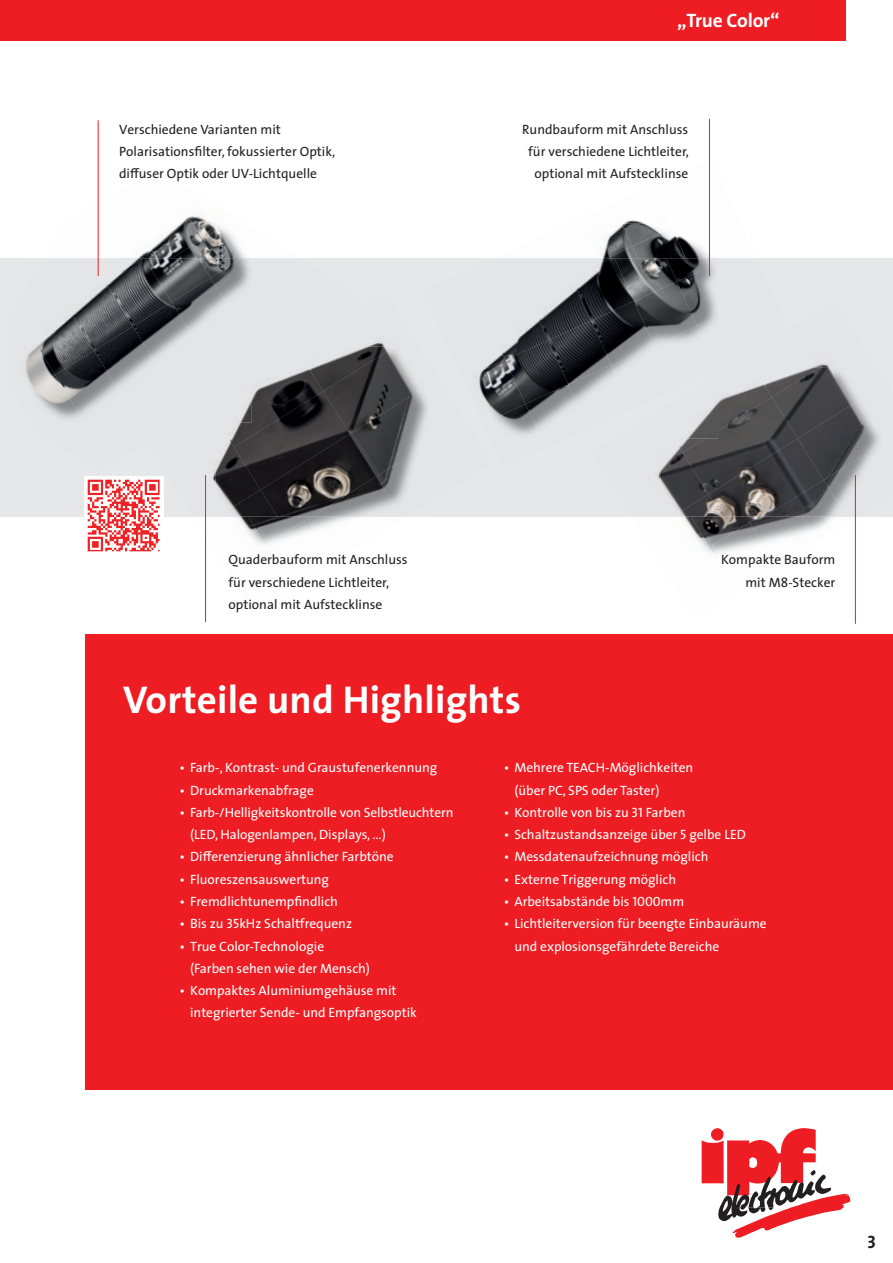
<style>
.page{position:relative;width:893px;height:1263px;background:#fff}
.page>*{position:absolute;margin:0;border:0;box-sizing:border-box;transform-origin:0 0}
.t1{font:700 39px "The Sans";letter-spacing:.005em;color:#fff}
.t2{font:700 19.5px "The Sans";letter-spacing:-.01em;color:#fff}
.t3{font:18px "The Sans Bold Caps";color:#231f20}
.t4{font:13.5px/22.2px "The Sans";letter-spacing:-.005em;color:#fff}
.t5{font:13.5px/22.4px "The Sans";color:#231f20}
.s1{font-family:"The Sans Caps"}
</style>
<div class="page">
<svg style="left:702px;top:1128px;width:149px;height:110px"></svg>
<div style="left:0;top:0;width:846px;height:40px;background:#ee1d23"></div>
<div style="left:85px;top:634px;width:808px;height:455px;background:#ee1d23"></div>
<div style="left:0;top:258px;width:893px;height:259px;background:#e6e7e9"></div>
<div style="left:84px;top:476px;width:79px;height:79px;background:linear-gradient(to right,#fff,#fff)"></div>
<svg style="left:88px;top:480px;width:72px;height:71px"></svg>
<img style="left:627px;top:160px;width:82px;height:64px">
<img style="left:657px;top:192px;width:52px;height:32px">
<img style="left:686px;top:224px;width:23px;height:34px">
<img style="left:479px;top:373px;width:2px;height:19px">
<img style="left:632px;top:224px;width:22px;height:4px">
<img style="left:600px;top:224px;width:32px;height:34px">
<img style="left:632px;top:228px;width:54px;height:30px">
<img style="left:606px;top:246px;width:32px;height:12px">
<img style="left:677px;top:258px;width:35px;height:5px">
<img style="left:634px;top:258px;width:43px;height:24px">
<img style="left:591px;top:258px;width:43px;height:43px">
<img style="left:548px;top:277px;width:43px;height:44px">
<img style="left:517px;top:313px;width:31px;height:27px">
<img style="left:495px;top:348px;width:10px;height:12px">
<img style="left:677px;top:263px;width:40px;height:53px">
<img style="left:634px;top:282px;width:63px;height:44px">
<img style="left:591px;top:301px;width:63px;height:44px">
<img style="left:548px;top:321px;width:63px;height:44px">
<img style="left:505px;top:340px;width:63px;height:44px">
<img style="left:481px;top:360px;width:45px;height:44px">
<img style="left:697px;top:316px;width:19px;height:10px">
<img style="left:654px;top:326px;width:56px;height:18px">
<img style="left:611px;top:345px;width:41px;height:20px">
<img style="left:568px;top:365px;width:57px;height:28px">
<img style="left:525px;top:384px;width:64px;height:43px">
<img style="left:487px;top:404px;width:54px;height:31px">
<img style="left:367px;top:339px;width:18px;height:8px">
<img style="left:487px;top:420px;width:5px;height:15px">
<img style="left:206px;top:517px;width:1px;height:95px">
<img style="left:147px;top:476px;width:17px;height:9px">
<img style="left:206px;top:468px;width:9px;height:48px">
<img style="left:268px;top:517px;width:36px;height:4px">
<img style="left:237px;top:517px;width:31px;height:28px">
<img style="left:304px;top:517px;width:50px;height:11px">
<img style="left:266px;top:521px;width:55px;height:24px">
<img style="left:256px;top:363px;width:67px;height:28px">
<img style="left:215px;top:432px;width:19px;height:58px">
<img style="left:323px;top:347px;width:93px;height:44px">
<img style="left:234px;top:391px;width:116px;height:99px">
<img style="left:350px;top:384px;width:77px;height:59px">
<img style="left:260px;top:434px;width:116px;height:83px">
<img style="left:219px;top:490px;width:58px;height:27px">
<img style="left:376px;top:443px;width:42px;height:53px">
<img style="left:312px;top:476px;width:90px;height:41px">
<img style="left:234px;top:400px;width:18px;height:22px">
<img style="left:97px;top:197px;width:1px;height:23px">
<img style="left:184px;top:211px;width:23px;height:9px">
<img style="left:256px;top:363px;width:44px;height:14px">
<img style="left:25px;top:358px;width:2px;height:17px">
<img style="left:97px;top:220px;width:1px;height:34px">
<img style="left:158px;top:220px;width:88px;height:38px">
<img style="left:138px;top:243px;width:20px;height:15px">
<img style="left:172px;top:239px;width:42px;height:19px">
<img style="left:97px;top:258px;width:1px;height:18px">
<img style="left:172px;top:258px;width:38px;height:20px">
<img style="left:110px;top:258px;width:62px;height:44px">
<img style="left:83px;top:282px;width:50px;height:44px">
<img style="left:55px;top:306px;width:39px;height:45px">
<img style="left:27px;top:330px;width:28px;height:45px">
<img style="left:210px;top:258px;width:40px;height:34px">
<img style="left:171px;top:278px;width:67px;height:44px">
<img style="left:133px;top:302px;width:66px;height:44px">
<img style="left:94px;top:326px;width:67px;height:45px">
<img style="left:55px;top:351px;width:67px;height:44px">
<img style="left:27px;top:375px;width:56px;height:44px">
<img style="left:160px;top:346px;width:11px;height:25px">
<img style="left:234px;top:391px;width:18px;height:9px">
<img style="left:811px;top:363px;width:19px;height:5px">
<img style="left:655px;top:453px;width:110px;height:64px">
<img style="left:716px;top:517px;width:34px;height:5px">
<img style="left:683px;top:517px;width:33px;height:36px">
<img style="left:750px;top:517px;width:105px;height:40px">
<img style="left:710px;top:522px;width:61px;height:35px">
<img style="left:675px;top:381px;width:97px;height:72px">
<img style="left:772px;top:368px;width:78px;height:29px">
<img style="left:683px;top:397px;width:114px;height:97px">
<img style="left:797px;top:386px;width:82px;height:94px">
<img style="left:672px;top:494px;width:51px;height:23px">
<img style="left:823px;top:444px;width:56px;height:73px">
<img style="left:765px;top:480px;width:81px;height:37px">
<img style="left:675px;top:381px;width:43px;height:57px">
<hr style="left:205px;top:475px;width:1px;height:147px;background:#ee1d23">
<hr style="left:855px;top:475px;width:1px;height:149px;background:#ee1d23">
<hr style="left:709px;top:119px;width:1px;height:157px;background:#ee1d23">
<hr style="left:98px;top:120px;width:1px;height:156px;background:#ee1d23">
<p class="t5" style="left:119px;top:118px;width:218px">Verschiedene Varianten mit<br>Polarisationsfilter, fokussierter Optik, diffuser Optik oder UV-Lichtquelle</p>
<h2 class="t2" style="left:677px;top:4px;width:104px">„True Color“</h2>
<p class="t5" style="left:522px;top:118px;width:168px;text-align:right">Rundbauform mit Anschluss für verschiedene Lichtleiter, optional mit Aufstecklinse</p>
<p class="t5" style="left:228px;top:548px;width:181px">Quaderbauform mit Anschluss für verschiedene Lichtleiter, optional mit Aufstecklinse</p>
<p class="t5" style="left:721px;top:548px;width:116px;text-align:right">Kompakte Bauform mit M8-Stecker</p>
<h1 class="t1" style="left:123px;top:667px;width:399px">Vorteile und Highlights</h1>
<p class="t4" style="left:180px;top:756px;width:259px">• Farb-, Kontrast- und Graustufenerkennung</p>
<p class="t4" style="left:180px;top:778px;width:136px">• Druckmarkenabfrage</p>
<p class="t4" style="left:190px;top:801px;width:265px;text-indent:-11px">• Farb-/Helligkeitskontrolle von Selbstleuchtern (LED, Halogenlampen, Displays, ...)</p>
<p class="t4" style="left:180px;top:845px;width:216px">• Differenzierung ähnlicher Farbtöne</p>
<p class="t4" style="left:180px;top:868px;width:151px">• Fluoreszensauswertung</p>
<p class="t4" style="left:180px;top:890px;width:160px">• Fremdlichtunempfindlich</p>
<p class="t4" style="left:180px;top:912px;width:174px">• Bis zu <span class="s1">35</span>kHz Schaltfrequenz</p>
<p class="t4" style="left:190px;top:934px;width:181px;text-indent:-11px">• True Color-Technologie (Farben sehen wie der Mensch)</p>
<p class="t4" style="left:190px;top:979px;width:228px;text-indent:-11px">• Kompaktes Aluminiumgehäuse mit integrierter Sende- und Empfangsoptik</p>
<p class="t4" style="left:514px;top:756px;width:180px;text-indent:-11px">• Mehrere TEACH-Möglichkeiten (über PC, SPS oder Taster)</p>
<p class="t4" style="left:504px;top:801px;width:183px">• Kontrolle von bis zu <span class="s1">31</span> Farben</p>
<p class="t4" style="left:504px;top:823px;width:244px">• Schaltzustandsanzeige über <span class="s1">5</span> gelbe LED</p>
<p class="t4" style="left:504px;top:845px;width:206px">• Messdatenaufzeichnung möglich</p>
<p class="t4" style="left:504px;top:868px;width:174px">• Externe Triggerung möglich</p>
<p class="t4" style="left:504px;top:890px;width:182px">• Arbeitsabstände bis <span class="s1">1000</span>mm</p>
<p class="t4" style="left:514px;top:912px;width:254px;text-indent:-11px">• Lichtleiterversion für beengte Einbauräume und explosionsgefährdete Bereiche</p>
<h3 class="t3" style="left:867px;top:1226px;width:10px">3</h3>
</div>
